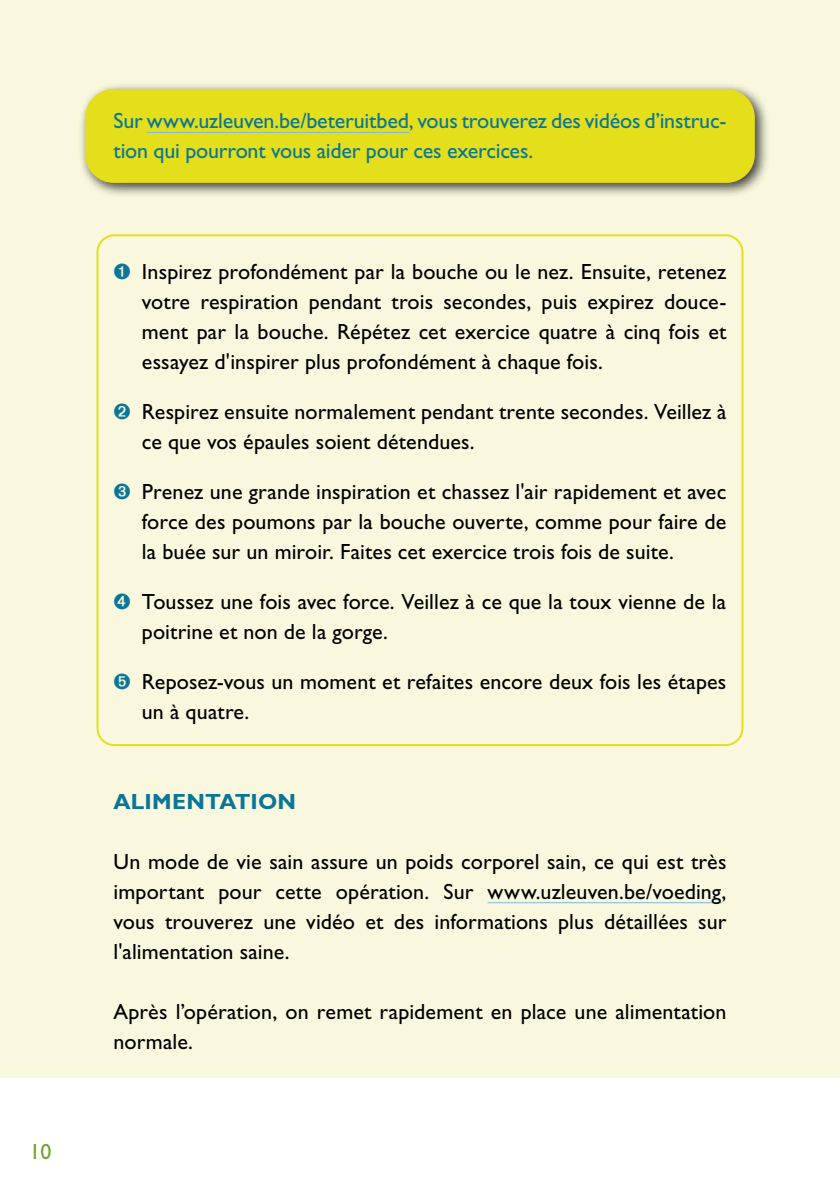
<style>
.page{position:relative;width:840px;height:1191px;background:#fff}
.page>*{position:absolute;margin:0;border:0;box-sizing:border-box;transform-origin:0 0}
.t1{font:22px/30px "Gill Sans Std";letter-spacing:.005em;color:#000}
.t2{font:22px/30px "Gill Sans Std";letter-spacing:-.01em;color:#097697}
.t3{font:700 22px "Gill Sans Std";letter-spacing:.01em;color:#097697}
.t4{font:22px "Gill Sans Std";color:#78a22f}
.s1{color:#097697}
</style>
<div class="page">
<div style="left:0;top:0;width:839px;height:1077px;background:#f9f8de"></div>
<div style="left:78px;top:82px;width:691px;height:116px;background:#000;opacity:.75"></div>
<div style="left:85px;top:89px;width:669px;height:94px;background:#e4df1a;border-radius:28px"></div>
<hr style="left:147px;top:132px;width:261px;height:1px;background:#7abadc">
<hr style="left:487px;top:902px;width:234px;height:1px;background:#7abadc">
<div style="left:96px;top:234px;width:647px;height:512px;border:2px solid #e4df1a;border-radius:17px"></div>
<p class="t4" style="left:29px;top:1138px;width:23px">10</p>
<p class="t2" style="left:113px;top:106px;width:609px">Sur www.uzleuven.be/beteruitbed, vous trouverez des vidéos d’instruc--- tion qui pourront vous aider pour ces exercices.</p>
<p class="t1" style="left:142px;top:256px;width:586px;text-align:justify;text-indent:-28px"><span class="s1">➊</span> Inspirez profondément par la bouche ou le nez. Ensuite, retenez votre respiration pendant trois secondes, puis expirez douce&shy;ment par la bouche. Répétez cet exercice quatre à cinq fois et essayez d'inspirer plus profondément à chaque fois.</p>
<p class="t1" style="left:142px;top:396px;width:586px;text-indent:-28px"><span class="s1">➋</span> Respirez ensuite normalement pendant trente secondes. Veillez à ce que vos épaules soient détendues.</p>
<p class="t1" style="left:142px;top:476px;width:585px;text-align:justify;text-indent:-28px"><span class="s1">➌</span> Prenez une grande inspiration et chassez l'air rapidement et avec force des poumons par la bouche ouverte, comme pour faire de la buée sur un miroir. Faites cet exercice trois fois de suite.</p>
<p class="t1" style="left:142px;top:586px;width:585px;text-indent:-28px"><span class="s1">➍</span> Toussez une fois avec force. Veillez à ce que la toux vienne de la poitrine et non de la gorge.</p>
<p class="t1" style="left:142px;top:666px;width:585px;text-indent:-28px"><span class="s1">➎</span> Reposez-vous un moment et refaites encore deux fois les étapes un à quatre.</p>
<p class="t3" style="left:113px;top:788px;width:184px">ALIMENTATION</p>
<p class="t1" style="left:113px;top:846px;width:614px;text-align:justify">Un mode de vie sain assure un poids corporel sain, ce qui est très important pour cette opération. Sur www.uzleuven.be/voeding, vous trouverez une vidéo et des informations plus détaillées sur l'alimentation saine.</p>
<p class="t1" style="left:113px;top:996px;width:614px">Après l’opération, on remet rapidement en place une alimentation normale.</p>
</div>
